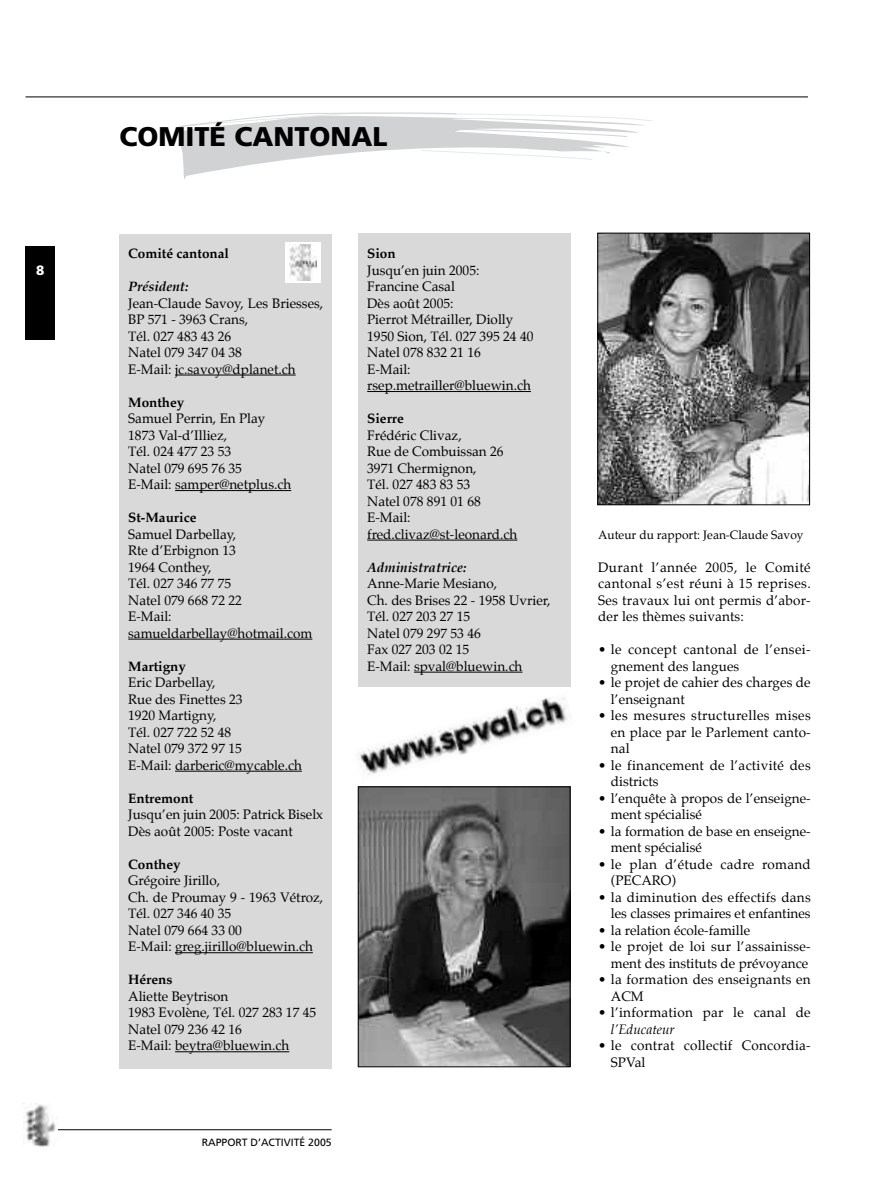
<style>
.page{position:relative;width:893px;height:1191px;background:#fff}
.page>*{position:absolute;margin:0;border:0;box-sizing:border-box;transform-origin:0 0}
.t1{font:900 27px "Frutiger";color:#000}
.t2{font:13.5px/16.5px "Palatino";color:#000}
.t3{font:13.5px/16.5px "Palatino";letter-spacing:.02em;color:#000}
.t4{font:700 13.5px "Palatino";color:#000}
.t5{font:13.5px/16.5px "Palatino";letter-spacing:.03em;color:#000}
.t6{font:italic 700 13.5px "Palatino";color:#000}
.t7{font:italic 13.5px "Palatino";color:#000}
.t8{font:900 13.5px "Frutiger";color:#fff}
.t9{font:12px "Palatino";color:#000}
.t10{font:10.5px "Frutiger";color:#000}
</style>
<div class="page">
<div style="left:359px;top:234px;width:212px;height:453px;background:#d9d9d9"></div>
<hr style="left:367px;top:391px;width:164px;height:1px;background:#000">
<hr style="left:367px;top:539px;width:150px;height:1px;background:#000">
<hr style="left:414px;top:671px;width:108px;height:1px;background:#000">
<hr style="left:57px;top:1129px;width:275px;height:1px;background:#000">
<div style="left:26px;top:247px;width:29px;height:93px;background:#000"></div>
<img style="left:23px;top:1103px;width:33px;height:43px">
<svg style="left:178px;top:113px;width:473px;height:66px"></svg>
<hr style="left:26px;top:97px;width:782px;height:1px;background:#000">
<img style="left:360px;top:788px;width:208px;height:277px">
<div style="left:358px;top:786px;width:212px;height:281px;border:1px solid #000"></div>
<img style="left:599px;top:235px;width:209px;height:268px">
<div style="left:597px;top:233px;width:213px;height:272px;border:1px solid #000"></div>
<img style="left:358px;top:698px;width:213px;height:77px">
<div style="left:120px;top:234px;width:212px;height:834px;background:#d9d9d9"></div>
<hr style="left:175px;top:374px;width:121px;height:1px;background:#000">
<hr style="left:175px;top:490px;width:116px;height:1px;background:#000">
<hr style="left:128px;top:638px;width:184px;height:1px;background:#000">
<hr style="left:175px;top:770px;width:127px;height:1px;background:#000">
<hr style="left:175px;top:952px;width:138px;height:1px;background:#000">
<hr style="left:175px;top:1051px;width:114px;height:1px;background:#000">
<div style="left:285px;top:243px;width:36px;height:40px;background:#fff"></div>
<img style="left:290px;top:245px;width:26px;height:36px">
<p class="t8" style="left:36px;top:265px;width:10px">8</p>
<h1 class="t1" style="left:120px;top:125px;width:269px">COMITÉ CANTONAL</h1>
<p class="t4" style="left:128px;top:247px;width:102px">Comité cantonal</p>
<p class="t6" style="left:128px;top:280px;width:62px">Président:</p>
<p class="t2" style="left:128px;top:296px;width:197px">Jean-Claude Savoy, Les Briesses,<br>BP 571 - 3963 Crans,<br>Tél. 027 483 43 26<br>Natel 079 347 04 38<br>E-Mail: jc.savoy@dplanet.ch</p>
<p class="t4" style="left:128px;top:395px;width:58px">Monthey</p>
<p class="t2" style="left:128px;top:411px;width:165px">Samuel Perrin, En Play<br>1873 Val-d’Illiez,<br>Tél. 024 477 23 53<br>Natel 079 695 76 35<br>E-Mail: samper@netplus.ch</p>
<p class="t4" style="left:128px;top:511px;width:70px">St-Maurice</p>
<p class="t2" style="left:128px;top:527px;width:186px">Samuel Darbellay,<br>Rte d’Erbignon 13<br>1964 Conthey,<br>Tél. 027 346 77 75<br>Natel 079 668 72 22<br>E-Mail: samueldarbellay@hotmail.com</p>
<p class="t4" style="left:128px;top:659px;width:59px">Martigny</p>
<p class="t2" style="left:128px;top:675px;width:175px">Eric Darbellay,<br>Rue des Finettes 23<br>1920 Martigny,<br>Tél. 027 722 52 48<br>Natel 079 372 97 15<br>E-Mail: darberic@mycable.ch</p>
<p class="t4" style="left:128px;top:791px;width:67px">Entremont</p>
<p class="t2" style="left:128px;top:807px;width:197px">Jusqu’en juin 2005: Patrick Biselx<br>Dès août 2005: Poste vacant</p>
<p class="t4" style="left:128px;top:857px;width:54px">Conthey</p>
<p class="t2" style="left:128px;top:873px;width:197px">Grégoire Jirillo,<br>Ch. de Proumay 9 - 1963 Vétroz,<br>Tél. 027 346 40 35<br>Natel 079 664 33 00<br>E-Mail: greg.jirillo@bluewin.ch</p>
<p class="t4" style="left:128px;top:973px;width:46px">Hérens</p>
<p class="t2" style="left:128px;top:989px;width:190px">Aliette Beytrison<br>1983 Evolène, Tél. 027 283 17 45<br>Natel 079 236 42 16<br>E-Mail: beytra@bluewin.ch</p>
<p class="t10" style="left:202px;top:1137px;width:131px">RAPPORT D’ACTIVITÉ 2005</p>
<p class="t4" style="left:367px;top:247px;width:30px">Sion</p>
<p class="t2" style="left:367px;top:263px;width:168px">Jusqu’en juin 2005:<br>Francine Casal<br>Dès août 2005:<br>Pierrot Métrailler, Diolly<br>1950 Sion, Tél. 027 395 24 40<br>Natel 078 832 21 16<br>E-Mail: rsep.metrailler@bluewin.ch</p>
<p class="t4" style="left:367px;top:412px;width:38px">Sierre</p>
<p class="t2" style="left:367px;top:428px;width:152px">Frédéric Clivaz,<br>Rue de Combuissan 26<br>3971 Chermignon,<br>Tél. 027 483 83 53<br>Natel 078 891 01 68<br>E-Mail: fred.clivaz@st-leonard.ch</p>
<p class="t6" style="left:367px;top:560px;width:101px">Administratrice:</p>
<p class="t2" style="left:367px;top:576px;width:185px">Anne-Marie Mesiano,<br>Ch. des Brises 22 - 1958 Uvrier,<br>Tél. 027 203 27 15<br>Natel 079 297 53 46<br>Fax 027 203 02 15<br>E-Mail: spval@bluewin.ch</p>
<p class="t9" style="left:598px;top:529px;width:207px">Auteur du rapport: Jean-Claude Savoy</p>
<p class="t2" style="left:598px;top:560px;width:214px;text-align:justify">Durant l’année 2005, le Comité cantonal s’est réuni à 15 reprises.<br>Ses travaux lui ont permis d’abor&shy;der les thèmes suivants:</p>
<p class="t5" style="left:611px;top:642px;width:201px;text-indent:-13px">• le concept cantonal de l’ensei&shy;gnement des langues</p>
<p class="t2" style="left:611px;top:675px;width:201px;text-indent:-13px">• le projet de cahier des charges de l’enseignant</p>
<p class="t2" style="left:611px;top:708px;width:201px;text-align:justify;text-indent:-13px">• les mesures structurelles mises en place par le Parlement canto&shy;nal</p>
<p class="t3" style="left:611px;top:758px;width:201px;text-indent:-13px">• le financement de l’activité des districts</p>
<p class="t2" style="left:611px;top:791px;width:201px;text-indent:-13px">• l’enquête à propos de l’enseigne&shy;ment spécialisé</p>
<p class="t2" style="left:611px;top:824px;width:201px;text-indent:-13px">• la formation de base en enseigne&shy;ment spécialisé</p>
<p class="t3" style="left:611px;top:857px;width:201px;text-indent:-13px">• le plan d’étude cadre romand (PECARO)</p>
<p class="t2" style="left:598px;top:890px;width:214px;text-align:right">• la diminution des effectifs dans les classes primaires et enfantines</p>
<p class="t2" style="left:598px;top:923px;width:154px">• la relation école-famille</p>
<p class="t2" style="left:598px;top:939px;width:214px;text-align:right">• le projet de loi sur l’assainisse&shy;ment des instituts de prévoyance</p>
<p class="t3" style="left:611px;top:972px;width:201px;text-indent:-13px">• la formation des enseignants en<br>ACM</p>
<p class="t3" style="left:598px;top:1005px;width:214px">• l’information par le canal de</p>
<p class="t7" style="left:611px;top:1022px;width:65px">l’Educateur</p>
<p class="t3" style="left:611px;top:1038px;width:201px;text-indent:-13px">• le contrat collectif Concordia-<br>SPVal</p>
</div>
